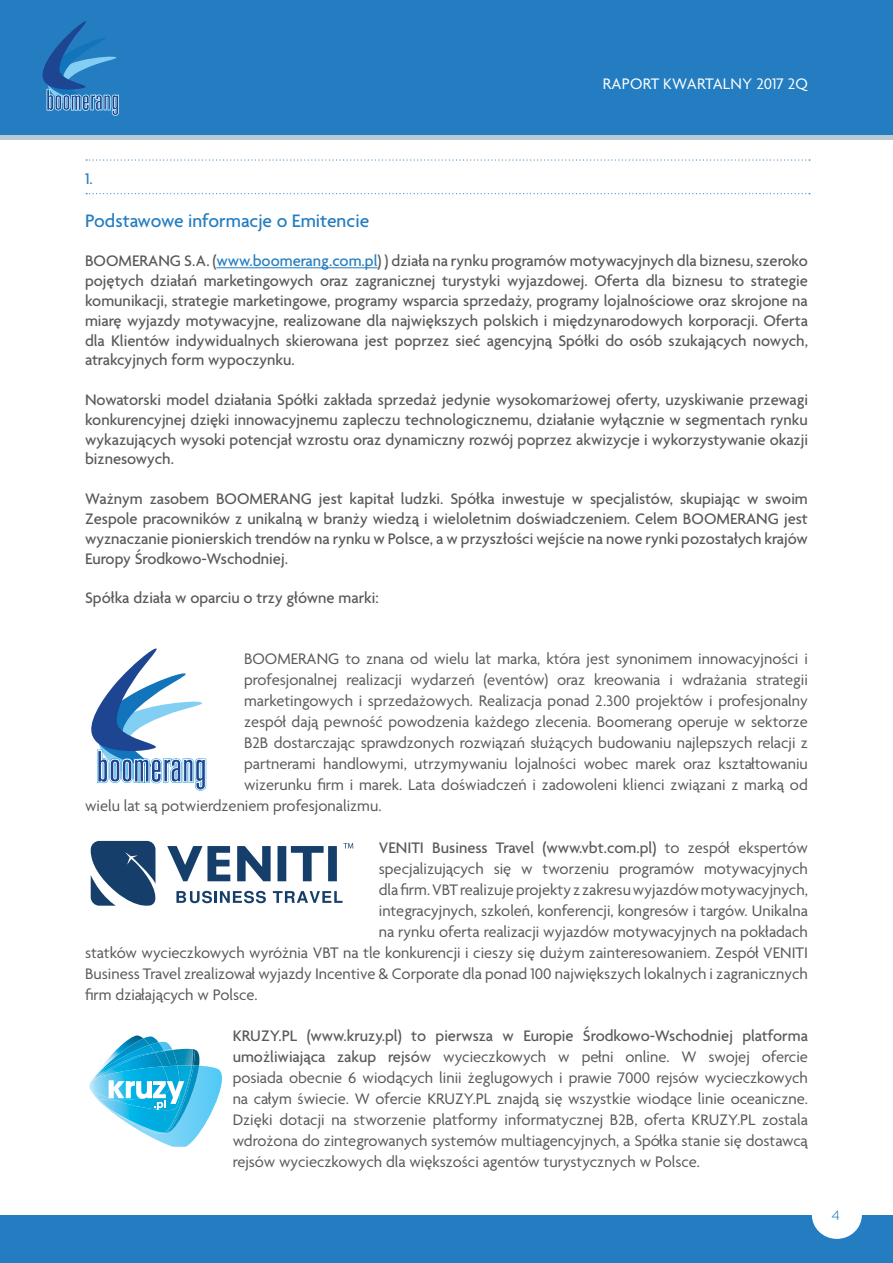
<style>
.page{position:relative;width:893px;height:1263px;background:#fff}
.page>*{position:absolute;margin:0;border:0;box-sizing:border-box;transform-origin:0 0}
.t1{font:500 19.5px "Agenda Pl";color:#247dc1}
.t2{font:500 16.5px/19.8px "Agenda Pl";color:#595959;text-align:justify}
.t3{font:16.5px/21px "Agenda Pl";color:#595959;text-align:justify}
.t4{font:16.5px "Agenda Pl";color:#595a5a}
.t5{font:16.5px "Agenda Pl";letter-spacing:.015em;color:#fff}
.t6{font:500 16.5px "Agenda Pl";color:#247dc1}
.t7{font:13.5px "Novecentowide";color:#247dc1}
.s1{color:#247dc1}
.s2{font-weight:400}
.s3{font-weight:500}
</style>
<div class="page">
<div style="left:0;top:0;width:893px;height:138px;background:#247dc1"></div>
<hr style="left:0;top:135px;width:893px;height:4px;background:#bacad3">
<div style="left:0;top:1215px;width:893px;height:48px;background:#247dc1"></div>
<svg style="left:42px;top:21px;width:77px;height:95px"></svg>
<hr style="left:216px;top:267px;width:161px;height:1px;background:#247dc1">
<div style="left:812px;top:1191px;width:50px;height:48px;background:#fff;border-radius:50%"></div>
<svg style="left:91px;top:841px;width:65px;height:65px;background:#3f6184"></svg>
<svg style="left:167px;top:846px;width:63px;height:35px"></svg>
<svg style="left:237px;top:846px;width:34px;height:35px"></svg>
<svg style="left:278px;top:846px;width:59px;height:35px"></svg>
<svg style="left:176px;top:891px;width:90px;height:12px"></svg>
<svg style="left:273px;top:891px;width:70px;height:12px"></svg>
<svg style="left:343px;top:843px;width:10px;height:5px"></svg>
<svg style="left:86px;top:159px;width:724px;height:2px"></svg>
<svg style="left:86px;top:193px;width:724px;height:1px"></svg>
<img style="left:131px;top:1035px;width:12px;height:3px">
<img style="left:144px;top:1036px;width:15px;height:6px">
<img style="left:125px;top:1038px;width:24px;height:4px">
<img style="left:121px;top:1042px;width:51px;height:6px">
<img style="left:149px;top:1042px;width:15px;height:6px">
<img style="left:118px;top:1045px;width:37px;height:3px">
<img style="left:195px;top:1049px;width:5px;height:17px">
<img style="left:192px;top:1049px;width:3px;height:16px">
<img style="left:114px;top:1048px;width:78px;height:17px">
<svg style="left:155px;top:1049px;width:17px;height:2px"></svg>
<img style="left:113px;top:1052px;width:42px;height:1px">
<img style="left:163px;top:1050px;width:14px;height:15px">
<img style="left:155px;top:1051px;width:16px;height:14px">
<img style="left:103px;top:1053px;width:60px;height:12px">
<img style="left:145px;top:1066px;width:77px;height:81px">
<img style="left:194px;top:1065px;width:5px;height:68px">
<img style="left:144px;top:1133px;width:22px;height:1px">
<img style="left:192px;top:1065px;width:2px;height:68px">
<svg style="left:89px;top:1080px;width:3px;height:12px"></svg>
<img style="left:99px;top:1065px;width:93px;height:68px">
<img style="left:171px;top:1066px;width:10px;height:14px">
<img style="left:92px;top:1066px;width:79px;height:34px">
<img style="left:97px;top:1068px;width:46px;height:10px">
<svg style="left:109px;top:1080px;width:75px;height:30px"></svg>
<svg style="left:91px;top:648px;width:115px;height:143px"></svg>
<p class="t5" style="left:603px;top:74px;width:207px">RAPORT KWARTALNY 2017 2Q</p>
<p class="t6" style="left:85px;top:168px;width:9px">1.</p>
<p class="t1" style="left:85px;top:209px;width:286px">Podstawowe informacje o Emitencie</p>
<p class="t2" style="left:85px;top:251px;width:724px">BOOMERANG S.A. (<span class="s1">www.boomerang.com.pl</span>) ) działa na rynku programów motywacyjnych dla biznesu, szeroko pojętych działań marketingowych oraz zagranicznej turystyki wyjazdowej. Oferta dla biznesu to strategie komunikacji, strategie marketingowe, programy wsparcia sprzedaży, programy lojalnościowe oraz skrojone na miarę wyjazdy motywacyjne, realizowane dla największych polskich i międzynarodowych korporacji. Oferta dla Klientów indywidualnych skierowana jest poprzez sieć agencyjną Spółki do osób szukających nowych, atrakcyjnych form wypoczynku.</p>
<p class="t2" style="left:85px;top:389px;width:724px">Nowatorski model działania Spółki zakłada sprzedaż jedynie wysokomarżowej oferty, uzyskiwanie przewagi konkurencyjnej dzięki innowacyjnemu zapleczu technologicznemu, działanie wyłącznie w segmentach rynku wykazujących wysoki potencjał wzrostu oraz dynamiczny rozwój poprzez akwizycje i wykorzystywanie okazji biznesowych.</p>
<p class="t2" style="left:85px;top:488px;width:724px">Ważnym zasobem BOOMERANG jest kapitał ludzki. Spółka inwestuje w specjalistów, skupiając w swoim Zespole pracowników z unikalną w branży wiedzą i wieloletnim doświadczeniem. Celem BOOMERANG jest wyznaczanie pionierskich trendów na rynku w Polsce, a w przyszłości wejście na nowe rynki pozostałych krajów Europy Środkowo-Wschodniej.</p>
<p class="t2" style="left:85px;top:587px;width:295px">Spółka działa w oparciu o trzy główne marki:</p>
<p class="t4" style="left:244px;top:649px;width:565px">BOOMERANG to znana od wielu lat marka, która jest synonimem innowacyjności i</p>
<p class="t4" style="left:244px;top:670px;width:565px">profesjonalnej realizacji wydarzeń (eventów) oraz kreowania i wdrażania strategii</p>
<p class="t4" style="left:244px;top:691px;width:565px">marketingowych i sprzedażowych. Realizacja ponad 2.300 projektów i profesjonalny</p>
<p class="t4" style="left:244px;top:712px;width:565px">zespół dają pewność powodzenia każdego zlecenia. Boomerang operuje w sektorze</p>
<p class="t4" style="left:244px;top:733px;width:565px">B2B dostarczając sprawdzonych rozwiązań służących budowaniu najlepszych relacji z</p>
<p class="t4" style="left:244px;top:754px;width:565px">partnerami handlowymi, utrzymywaniu lojalności wobec marek oraz kształtowaniu</p>
<p class="t4" style="left:244px;top:775px;width:565px">wizerunku firm i marek. Lata doświadczeń i zadowoleni klienci związani z marką od</p>
<p class="t4" style="left:85px;top:796px;width:298px">wielu lat są potwierdzeniem profesjonalizmu.</p>
<p class="t2" style="left:379px;top:837px;width:431px">VENITI Business Travel (www.vbt.com.pl) <span class="s2">to zespół ekspertów</span></p>
<p class="t3" style="left:379px;top:858px;width:431px">specjalizujących się w tworzeniu programów motywacyjnych</p>
<p class="t3" style="left:379px;top:879px;width:431px">dla firm. VBT realizuje projekty z zakresu wyjazdów motywacyjnych,</p>
<p class="t3" style="left:379px;top:900px;width:431px">integracyjnych, szkoleń, konferencji, kongresów i targów. Unikalna</p>
<p class="t3" style="left:379px;top:921px;width:431px">na rynku oferta realizacji wyjazdów motywacyjnych na pokładach</p>
<p class="t3" style="left:85px;top:942px;width:724px">statków wycieczkowych wyróżnia VBT na tle konkurencji i cieszy się dużym zainteresowaniem. Zespół VENITI</p>
<p class="t3" style="left:85px;top:963px;width:724px">Business Travel zrealizował wyjazdy Incentive &amp; Corporate dla ponad 100 największych lokalnych i zagranicznych</p>
<p class="t3" style="left:85px;top:984px;width:174px">firm działających w Polsce.</p>
<p class="t3" style="left:233px;top:1024px;width:577px"><span class="s3">KRUZY.PL (www.kruzy.pl) to pierwsza w Europie Środkowo-Wschodniej platforma umożliwiająca zakup rejsó</span>w wycieczkowych w pełni online. W swojej ofercie posiada obecnie 6 wiodących linii żeglugowych i prawie 7000 rejsów wycieczkowych na całym świecie. W ofercie KRUZY.PL znajdą się wszystkie wiodące linie oceaniczne.<br>Dzięki dotacji na stworzenie platformy informatycznej B2B, oferta KRUZY.PL zostala wdrożona do zintegrowanych systemów multiagencyjnych, a Spółka stanie się dostawcą rejsów wycieczkowych dla większości agentów turystycznych w Polsce.</p>
<p class="t7" style="left:831px;top:1207px;width:10px">4</p>
</div>
